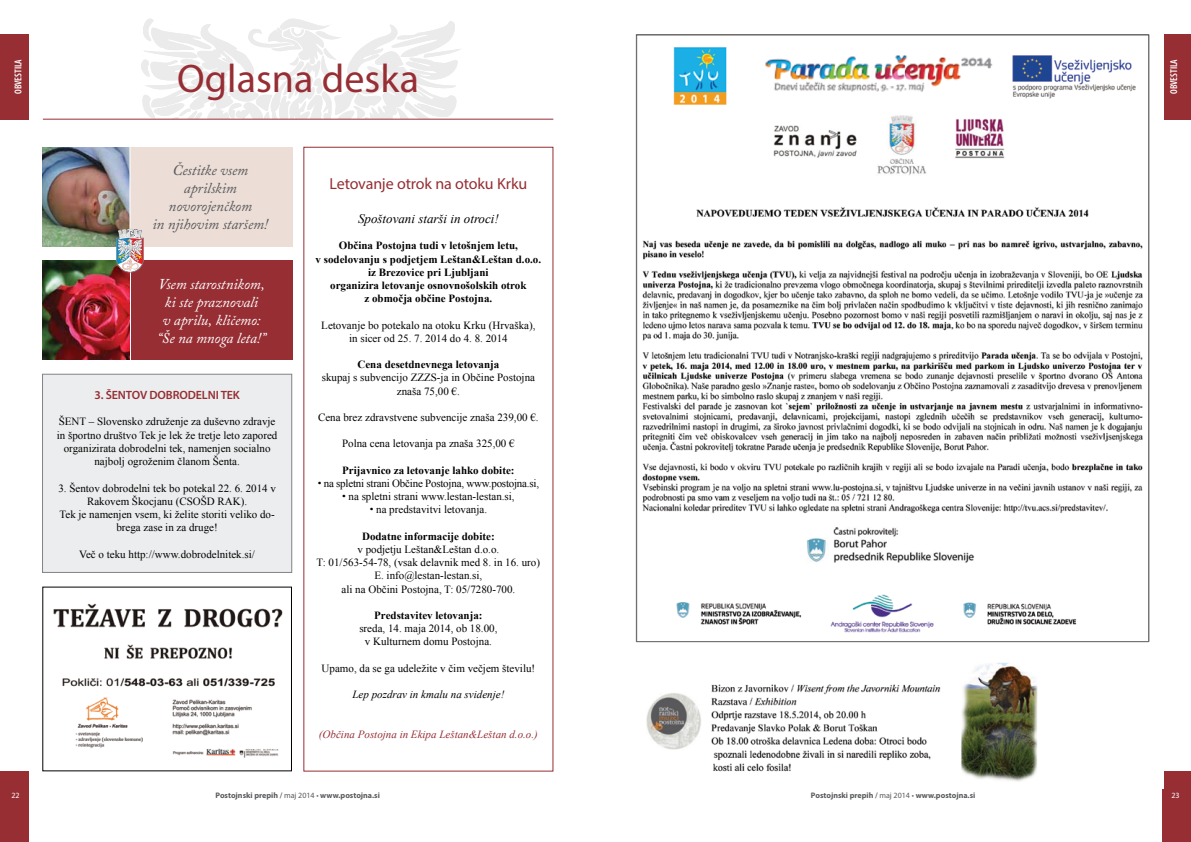
<style>
.page{position:relative;width:1191px;height:842px;background:#fff}
.page>*{position:absolute;margin:0;border:0;box-sizing:border-box;transform-origin:0 0}
.t1{font:40px "Myriad Pro";color:#962e34}
.t2{font:16px "Myriad Pro";letter-spacing:-.01em;color:#962e34}
.t3{font:italic 15px/18px "Adobe Caslon Pro";letter-spacing:-.005em;color:#fff;text-align:center}
.t4{font:italic 15px/18px "Adobe Caslon Pro";letter-spacing:-.005em;color:#58595b;text-align:center}
.t5{font:italic 13px "Times New Roman";color:#000}
.t6{font:600 12px "Myriad Pro";letter-spacing:-.01em;color:#962e34}
.t7{font:11px/13.2px "Times New Roman";color:#000;text-align:center}
.t8{font:700 11px/13.2px "Times New Roman";color:#000;text-align:center}
.t9{font:11px "Times New Roman";letter-spacing:-.02em;color:#000}
.t10{font:italic 11px "Times New Roman";color:#962e34}
.t11{font:italic 11px "Times New Roman";color:#000}
.t12{font:600 condensed 10px "Myriad Pro";letter-spacing:-.005em;color:#fff}
.t13{font:700 8px "Myriad Pro";color:#58595b}
.t14{font:8px "Myriad Pro";color:#fff}
.s1{font-family:"Adobe Caslon Pro"}
.s2{font-weight:600}
.s3{font-weight:400}
</style>
<div class="page">
<div style="left:0;top:771px;width:28px;height:71px;background:#962e34"></div>
<div style="left:1162px;top:34px;width:29px;height:85px;background:#962e34"></div>
<div style="left:1162px;top:771px;width:29px;height:71px;background:#962e34"></div>
<div style="left:0;top:34px;width:28px;height:85px;background:#962e34"></div>
<img style="left:635px;top:34px;width:528px;height:609px">
<img style="left:646px;top:662px;width:517px;height:126px">
<svg style="left:135px;top:18px;width:327px;height:101px"></svg>
<hr style="left:43px;top:119px;width:510px;height:1px;background:#962e34">
<img style="left:53px;top:603px;width:230px;height:155px">
<div style="left:130px;top:147px;width:162px;height:99px;background:#ecddd6"></div>
<img style="left:43px;top:147px;width:86px;height:99px">
<div style="left:131px;top:261px;width:162px;height:99px;background:#962e34"></div>
<img style="left:43px;top:261px;width:87px;height:99px">
<svg style="left:116px;top:229px;width:28px;height:44px"></svg>
<div style="left:42px;top:374px;width:250px;height:199px;background:#ecedee;border:1px solid #808285"></div>
<p class="t12" style="left:13px;top:94px;width:36px;rotate:-90deg">OBVESTILA</p>
<h1 class="t1" style="left:177px;top:54px;width:243px">Oglasna deska</h1>
<p class="t12" style="left:1168px;top:94px;width:36px;rotate:-90deg">OBVESTILA</p>
<h3 class="t4" style="left:152px;top:161px;width:117px">Čestitke vsem aprilskim novorojenčkom<br>in njihovim staršem!</h3>
<h3 class="t3" style="left:157px;top:275px;width:111px">Vsem starostnikom, ki ste praznovali<br>v aprilu, kličemo: “Še na mnoga leta!”</h3>
<p class="t6" style="left:94px;top:387px;width:147px">3. ŠENTOV DOBRODELNI TEK</p>
<p class="t7" style="left:57px;top:415px;width:222px">ŠENT – Slovensko združenje za duševno zdravje in športno društvo Tek je lek že tretje leto zapored organizirata dobrodelni tek, namenjen socialno najbolj ogroženim članom Šenta.</p>
<p class="t7" style="left:58px;top:481px;width:219px">3. Šentov dobrodelni tek bo potekal 22. 6. 2014 v Rakovem Škocjanu (CSOŠD RAK).<br>Tek je namenjen vsem, ki želite storiti veliko do&shy;brega zase in za druge!</p>
<p class="t7" style="left:79px;top:547px;width:177px">Več o teku http://www.dobrodelnitek.si/</p>
<h2 class="t2" style="left:329px;top:174px;width:199px">Letovanje otrok na otoku Krku</h2>
<p class="t5" style="left:358px;top:210px;width:142px">Spoštovani starši in otroci!</p>
<p class="t8" style="left:315px;top:239px;width:227px">Občina Postojna tudi v letošnjem letu,<br>v sodelovanju s podjetjem Leštan&amp;Leštan d.o.o. iz Brezovice pri Ljubljani<br>organizira letovanje osnovnošolskih otrok<br>z območja občine Postojna.</p>
<p class="t7" style="left:321px;top:318px;width:216px">Letovanje bo potekalo na otoku Krku (Hrvaška), in sicer od 25. 7. 2014 do 4. 8. 2014</p>
<p class="t8" style="left:357px;top:357px;width:143px">Cena desetdnevnega letovanja</p>
<p class="t7" style="left:322px;top:371px;width:215px">skupaj s subvencijo ZZZS-ja in Občine Postojna znaša 75,00 €.</p>
<p class="t7" style="left:318px;top:410px;width:222px">Cena brez zdravstvene subvencije znaša 239,00 €.</p>
<p class="t7" style="left:342px;top:437px;width:174px">Polna cena letovanja pa znaša 325,00 €</p>
<p class="t8" style="left:342px;top:463px;width:174px">Prijavnico za letovanje lahko dobite:</p>
<p class="t9" style="left:318px;top:475px;width:223px"><span class="s1">•</span> na spletni strani Občine Postojna, www.postojna.si,</p>
<p class="t7" style="left:342px;top:489px;width:174px"><span class="s1">•</span> na spletni strani www.lestan-lestan.si,</p>
<p class="t7" style="left:370px;top:503px;width:119px"><span class="s1">•</span> na predstavitvi letovanja.</p>
<p class="t8" style="left:362px;top:529px;width:134px">Dodatne informacije dobite:</p>
<p class="t7" style="left:317px;top:542px;width:225px">v podjetju Leštan&amp;Leštan d.o.o.<br>T: 01/563-54-78, (vsak delavnik med 8. in 16. uro)<br>E. info@lestan-lestan.si,<br>ali na Občini Postojna, T: 05/7280-700.</p>
<p class="t8" style="left:374px;top:608px;width:110px">Predstavitev letovanja:</p>
<p class="t7" style="left:359px;top:621px;width:140px">sreda, 14. maja 2014, ob 18.00, v Kulturnem domu Postojna.</p>
<p class="t7" style="left:321px;top:661px;width:215px">Upamo, da se ga udeležite v čim večjem številu!</p>
<p class="t11" style="left:352px;top:687px;width:153px">Lep pozdrav in kmalu na svidenje!</p>
<p class="t10" style="left:319px;top:726px;width:220px">(Občina Postojna in Ekipa Leštan&amp;Leštan d.o.o.)</p>
<p class="t14" style="left:11px;top:790px;width:10px">22</p>
<p class="t13" style="left:216px;top:790px;width:166px">Postojnski prepih <span class="s2">/</span> <span class="s3">maj 2014 •</span> www.postojna.si</p>
<p class="t13" style="left:811px;top:790px;width:166px">Postojnski prepih <span class="s2">/</span> <span class="s3">maj 2014 •</span> www.postojna.si</p>
<p class="t14" style="left:1171px;top:790px;width:10px">23</p>
</div>
